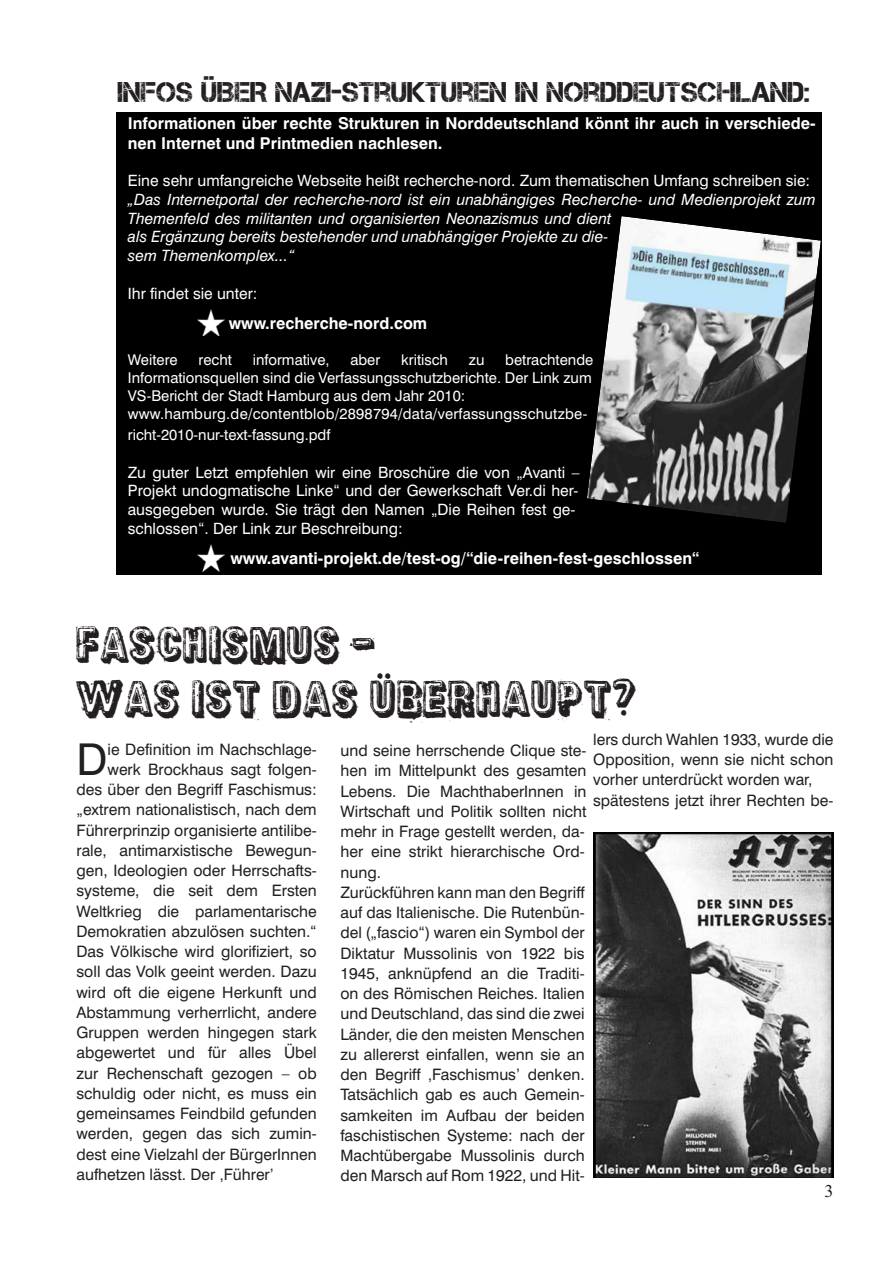
<style>
.page{position:relative;width:893px;height:1263px;background:#fff}
.page>*{position:absolute;margin:0;border:0;box-sizing:border-box;transform-origin:0 0}
.t1{font:45px/54px "District";color:#231f20}
.t2{font:43.95px "Swiss 721 BT";color:#231f20}
.t3{font:28.5px "Captureit";color:#231f20}
.t4{font:18px "Times New Roman";color:#231f20}
.t5{font:700 16.35px/19.6px "Swiss 721 BT";color:#fff}
.t6{font:15.75px/20.2px "Swiss 721 BT";color:#231f20}
.t7{font:15.6px/18.8px "Swiss 721 BT";color:#fff}
.t8{font:italic 15.6px/18.8px "Swiss 721 BT";color:#fff}
.t9{font:14.85px/17.9px "Swiss 721 BT";color:#fff}
</style>
<div class="page">
<img style="left:593px;top:832px;width:240px;height:346px">
<div style="left:117px;top:113px;width:704px;height:461px;background:#000"></div>
<img style="left:587px;top:216px;width:234px;height:307px">
<img style="left:198px;top:309px;width:26px;height:27px">
<img style="left:198px;top:544px;width:26px;height:27px">
<h3 class="t3" style="left:118px;top:76px;width:693px">INFOS ÜBER NAZI-STRUKTUREN IN NORDDEUTSCHLAND:</h3>
<p class="t5" style="left:128px;top:115px;width:689px">Informationen über rechte Strukturen in Norddeutschland könnt ihr auch in verschiede&shy;nen Internet und Printmedien nachlesen.</p>
<p class="t7" style="left:128px;top:173px;width:684px">Eine sehr umfangreiche Webseite heißt recherche-nord. Zum thematischen Umfang schreiben sie:</p>
<p class="t8" style="left:128px;top:192px;width:689px">„Das Internetportal der recherche-nord ist ein unabhängiges Recherche- und Medienprojekt zum Themenfeld des militanten und organisierten Neonazismus und dient<br>als Ergänzung bereits bestehender und unabhängiger Projekte zu die-<br>sem Themenkomplex...“</p>
<p class="t7" style="left:128px;top:285px;width:131px">Ihr findet sie unter:</p>
<p class="t5" style="left:229px;top:315px;width:200px">www.recherche-nord.com</p>
<p class="t9" style="left:128px;top:353px;width:51px">Weitere</p>
<p class="t9" style="left:198px;top:353px;width:35px">recht</p>
<p class="t9" style="left:253px;top:353px;width:78px">informative,</p>
<p class="t9" style="left:350px;top:353px;width:31px">aber</p>
<p class="t9" style="left:401px;top:353px;width:48px">kritisch</p>
<p class="t9" style="left:469px;top:353px;width:17px">zu</p>
<p class="t9" style="left:128px;top:353px;width:467px;text-indent:377px">betrachtende Informationsquellen sind die Verfassungsschutzberichte. Der Link zum VS-Bericht der Stadt Hamburg aus dem Jahr 2010: www.hamburg.de/contentblob/2898794/data/verfassungsschutzbe-</p>
<p class="t9" style="left:128px;top:428px;width:204px">richt-2010-nur-text-fassung.pdf</p>
<p class="t7" style="left:128px;top:464px;width:453px">Zu guter Letzt empfehlen wir eine Broschüre die von „Avanti – Projekt undogmatische Linke“ und der Gewerkschaft Ver.di her&shy;ausgegeben wurde. Sie trägt den Namen „Die Reihen fest ge&shy;schlossen“. Der Link zur Beschreibung:</p>
<p class="t5" style="left:230px;top:550px;width:470px">www.avanti-projekt.de/test-og/“die-reihen-fest-geschlossen“</p>
<h1 class="t1" style="left:76px;top:618px;width:563px">FASCHISMUS -<br>WAS IST DAS ÜBERHAUPT?</h1>
<h2 class="t2" style="left:76px;top:743px;width:33px">D</h2>
<p class="t6" style="left:108px;top:741px;width:211px">ie Definition im Nachschlage-</p>
<p class="t6" style="left:108px;top:761px;width:211px">werk Brockhaus sagt folgen-</p>
<p class="t6" style="left:76px;top:781px;width:242px">des über den Begriff Faschismus:</p>
<p class="t6" style="left:76px;top:801px;width:242px">„extrem nationalistisch, nach dem</p>
<p class="t6" style="left:76px;top:822px;width:242px">Führerprinzip organisierte antilibe-</p>
<p class="t6" style="left:76px;top:842px;width:242px">rale, antimarxistische Bewegun-</p>
<p class="t6" style="left:76px;top:862px;width:242px">gen, Ideologien oder Herrschafts-</p>
<p class="t6" style="left:76px;top:882px;width:242px">systeme, die seit dem Ersten</p>
<p class="t6" style="left:76px;top:903px;width:242px">Weltkrieg die parlamentarische</p>
<p class="t6" style="left:76px;top:923px;width:242px">Demokratien abzulösen suchten.“</p>
<p class="t6" style="left:76px;top:943px;width:242px">Das Völkische wird glorifiziert, so</p>
<p class="t6" style="left:76px;top:963px;width:242px">soll das Volk geeint werden. Dazu</p>
<p class="t6" style="left:76px;top:984px;width:242px">wird oft die eigene Herkunft und</p>
<p class="t6" style="left:76px;top:1004px;width:242px">Abstammung verherrlicht, andere</p>
<p class="t6" style="left:76px;top:1024px;width:242px">Gruppen werden hingegen stark</p>
<p class="t6" style="left:76px;top:1044px;width:242px">abgewertet und für alles Übel</p>
<p class="t6" style="left:76px;top:1065px;width:242px">zur Rechenschaft gezogen – ob</p>
<p class="t6" style="left:76px;top:1085px;width:242px">schuldig oder nicht, es muss ein</p>
<p class="t6" style="left:76px;top:1105px;width:242px">gemeinsames Feindbild gefunden</p>
<p class="t6" style="left:76px;top:1125px;width:242px">werden, gegen das sich zumin-</p>
<p class="t6" style="left:76px;top:1146px;width:242px">dest eine Vielzahl der BürgerInnen</p>
<p class="t6" style="left:76px;top:1166px;width:199px">aufhetzen lässt. Der ‚Führer’</p>
<p class="t6" style="left:340px;top:742px;width:247px">und seine herrschende Clique ste&shy;hen im Mittelpunkt des gesamten<br>Lebens. Die MachthaberInnen in<br>Wirtschaft und Politik sollten nicht mehr in Frage gestellt werden, da&shy;her eine strikt hierarchische Ord&shy;nung.<br>Zurückführen kann man den Begriff auf das Italienische. Die Rutenbün&shy;del („fascio“) waren ein Symbol der<br>Diktatur Mussolinis von 1922 bis<br>1945, anknüpfend an die Traditi&shy;on des Römischen Reiches. Italien und Deutschland, das sind die zwei<br>Länder, die den meisten Menschen zu allererst einfallen, wenn sie an den Begriff ‚Faschismus’ denken.<br>Tatsächlich gab es auch Gemein&shy;samkeiten im Aufbau der beiden faschistischen Systeme: nach der<br>Machtübergabe Mussolinis durch den Marsch auf Rom 1922, und Hit-</p>
<p class="t6" style="left:593px;top:731px;width:242px">lers durch Wahlen 1933, wurde die Opposition, wenn sie nicht schon vorher unterdrückt worden war, spätestens jetzt ihrer Rechten be-</p>
<p class="t4" style="left:824px;top:1180px;width:10px">3</p>
</div>
